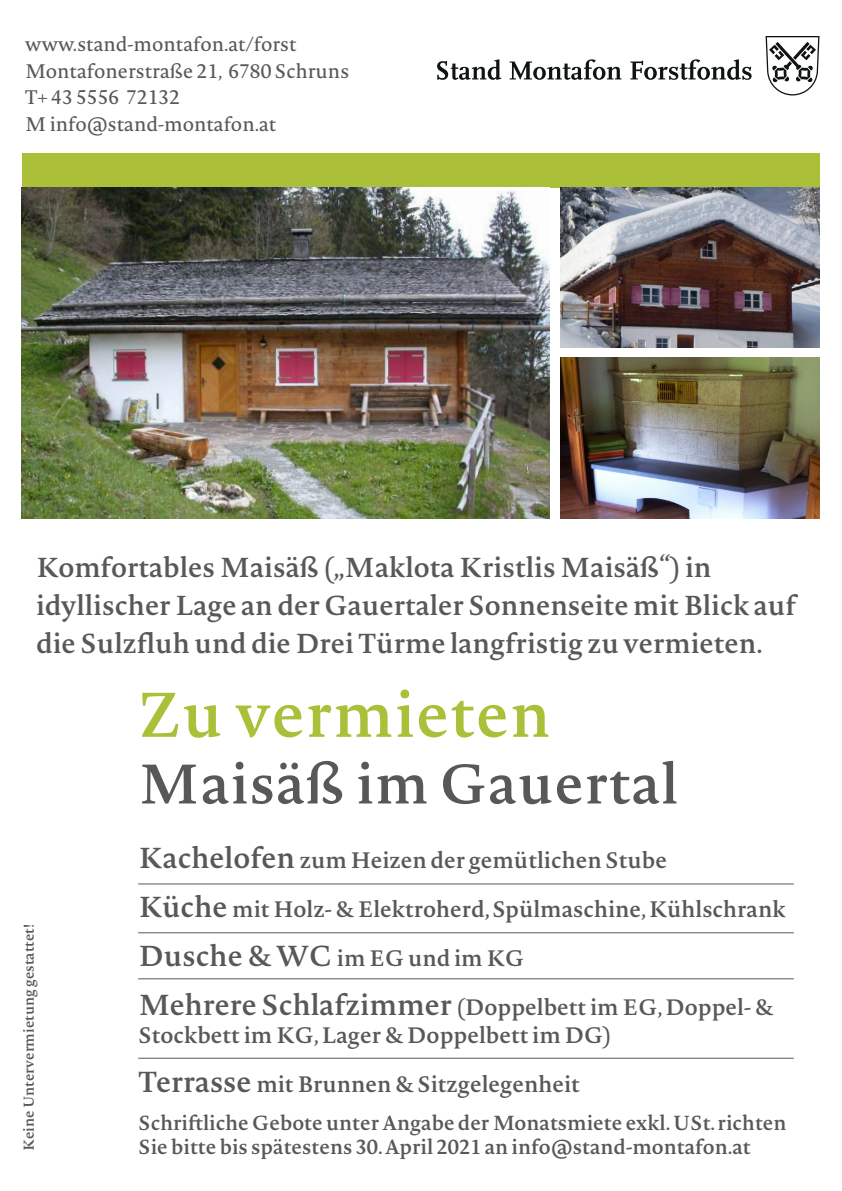
<style>
.page{position:relative;width:842px;height:1191px;background:#fff}
.page>*{position:absolute;margin:0;border:0;box-sizing:border-box;transform-origin:0 0}
.t1{font:600 62px "Novel Pro";letter-spacing:.02em;color:#abbf39}
.t2{font:600 54.7px "Novel Pro";letter-spacing:.02em;color:#57585a}
.t3{font:600 27px/38px "Novel Pro";color:#57585a}
.t4{font:600 22px/28px "Novel Pro";color:#57585a}
.t5{font:600 20px/24px "Novel Pro";color:#57585a}
.t6{font:19.3px/26.8px "Novel Pro";color:#57585a}
.t7{font:600 14px "Novel Pro";color:#57585a}
.s1{font-size:28.4px}
</style>
<div class="page">
<div style="left:22px;top:153px;width:797px;height:35px;background:#abbf39"></div>
<img style="left:560px;top:188px;width:259px;height:160px">
<img style="left:560px;top:358px;width:259px;height:160px">
<img style="left:22px;top:188px;width:528px;height:330px">
<svg style="left:765px;top:36px;width:54px;height:59px"></svg>
<svg style="left:437px;top:59px;width:64px;height:21px"></svg>
<svg style="left:510px;top:59px;width:111px;height:21px"></svg>
<svg style="left:630px;top:59px;width:121px;height:21px"></svg>
<hr style="left:138px;top:883px;width:656px;height:1px;background:#57585a">
<hr style="left:138px;top:932px;width:656px;height:1px;background:#57585a">
<hr style="left:138px;top:1057px;width:656px;height:1px;background:#57585a">
<hr style="left:138px;top:978px;width:656px;height:1px;background:#57585a">
<p class="t6" style="left:25px;top:30px;width:273px">www.stand-montafon.at/forst</p>
<p class="t6" style="left:25px;top:57px;width:325px">Montafonerstraße 21, 6780 Schruns<br>T+ 43 5556 72132<br>M info@stand-montafon.at</p>
<p class="t3" style="left:36px;top:547px;width:761px">Komfortables Maisäß („Maklota Kristlis Maisäß“) in idyllischer Lage an der Gauertaler Sonnenseite mit Blick auf die Sulzfluh und die Drei Türme langfristig zu vermieten.</p>
<p class="t7" style="left:18px;top:1150px;width:228px;rotate:-90deg">Keine Untervermietung gestattet!</p>
<p class="t1" style="left:138px;top:667px;width:414px">Zu vermieten</p>
<p class="t2" style="left:138px;top:742px;width:542px">Maisäß im Gauertal</p>
<p class="t4" style="left:139px;top:845px;width:530px"><span class="s1">Kachelofen</span> zum Heizen der gemütlichen Stube</p>
<p class="t4" style="left:139px;top:894px;width:648px"><span class="s1">Küche</span> mit Holz- &amp; Elektroherd, Spülmaschine, Kühlschrank</p>
<p class="t4" style="left:139px;top:943px;width:387px"><span class="s1">Dusche &amp; WC</span> im EG und im KG</p>
<p class="t4" style="left:139px;top:992px;width:636px"><span class="s1">Mehrere Schlafzimmer</span> (Doppelbett im EG, Doppel- &amp;<br>Stockbett im KG, Lager &amp; Doppelbett im DG)</p>
<p class="t4" style="left:139px;top:1069px;width:443px"><span class="s1">Terrasse</span> mit Brunnen &amp; Sitzgelegenheit</p>
<p class="t5" style="left:139px;top:1110px;width:649px">Schriftliche Gebote unter Angabe der Monatsmiete exkl. USt. richten<br>Sie bitte bis spätestens 30. April 2021 an info@stand-montafon.at</p>
</div>
